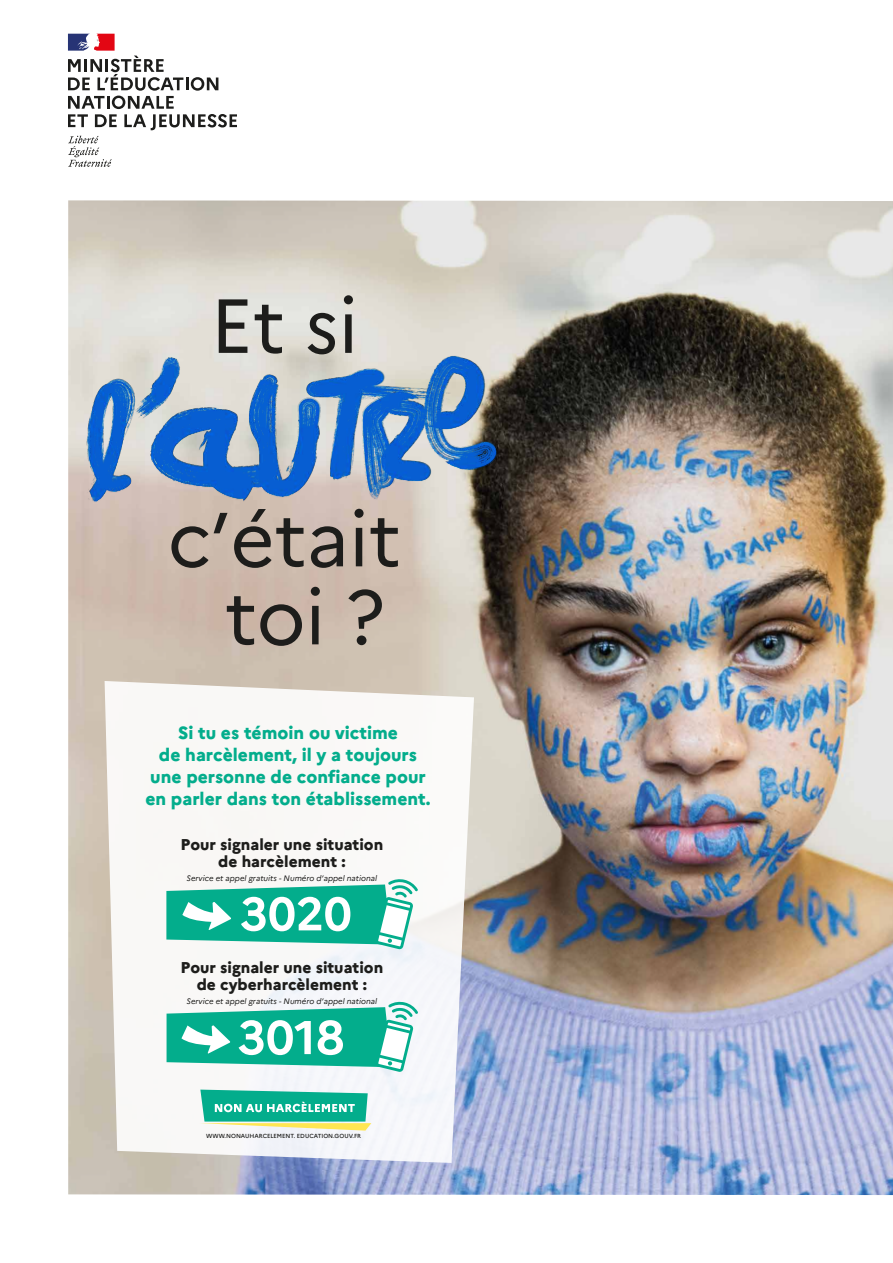
<style>
.page{position:relative;width:893px;height:1263px;background:#fff}
.page>*{position:absolute;margin:0;border:0;box-sizing:border-box;transform-origin:0 0}
.t1{font:76.43px/78px "Marianne";letter-spacing:-.005em;color:#1d1d1b;text-align:center}
.t2{font:800 17.7px/21.8px "Marianne";color:#03ad8c;text-align:center}
.t3{font:800 15.6px/17px "Marianne";color:#1d1d1b;text-align:center}
.t4{font:italic 7.95px "Marianne";color:#1d1d1b}
.t5{font:500 5.93px "Marianne";color:#1d1d1b}
</style>
<div class="page">
<svg style="left:68px;top:136px;width:44px;height:31px"></svg>
<svg style="left:68px;top:34px;width:169px;height:96px"></svg>
<img style="left:68px;top:200px;width:825px;height:995px">
<svg style="left:105px;top:681px;width:369px;height:482px"></svg>
<svg style="left:199px;top:1089px;width:172px;height:41px"></svg>
<svg style="left:166px;top:878px;width:252px;height:71px"></svg>
<svg style="left:167px;top:1001px;width:251px;height:71px"></svg>
<img style="left:79px;top:351px;width:427px;height:156px">
<h1 class="t1" style="left:210px;top:286px;width:150px">Et si</h1>
<h1 class="t1" style="left:168px;top:500px;width:235px">c’était toi ?</h1>
<p class="t2" style="left:145px;top:722px;width:287px">Si tu es témoin ou victime<br>de harcèlement, il y a toujours une personne de confiance pour en parler dans ton établissement.</p>
<p class="t3" style="left:181px;top:836px;width:204px">Pour signaler une situation de harcèlement :</p>
<p class="t4" style="left:187px;top:873px;width:192px">Service et appel gratuits - Numéro d’appel national</p>
<p class="t3" style="left:181px;top:959px;width:204px">Pour signaler une situation de cyberharcèlement :</p>
<p class="t4" style="left:187px;top:996px;width:192px">Service et appel gratuits - Numéro d’appel national</p>
<p class="t5" style="left:206px;top:1132px;width:156px">WWW.NONAUHARCELEMENT. EDUCATION.GOUV.FR</p>
</div>
